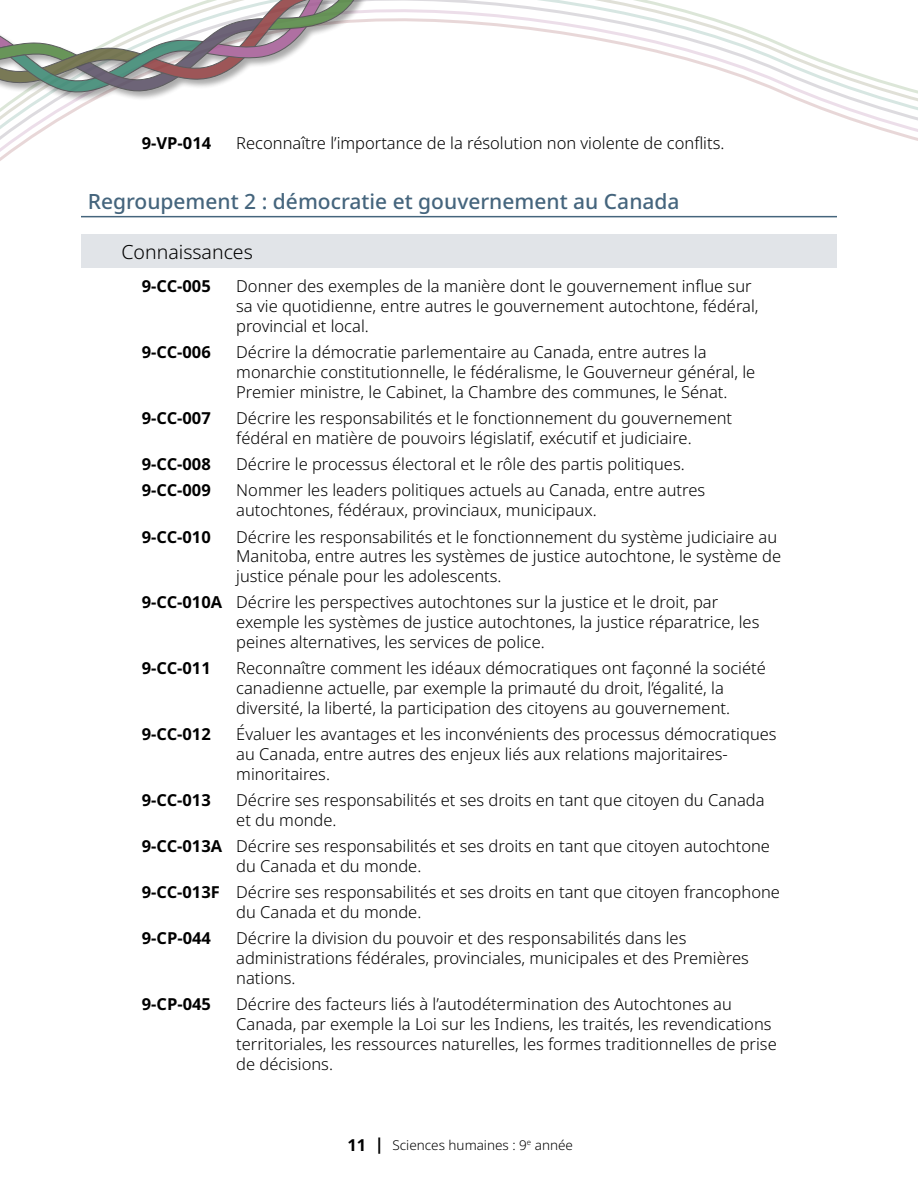
<style>
.page{position:relative;width:918px;height:1188px;background:#fff}
.page>*{position:absolute;margin:0;border:0;box-sizing:border-box;transform-origin:0 0}
.Header_Outcomes{font:500 21px "Noto Sans";color:#45657d}
.GLO{font:300 19.5px "Noto Sans";color:#000}
.Learning_Outcome{font:300 16.5px/19.8px "Noto Sans";color:#000}
.Learning_Outcome-2{font:700 16.5px "Noto Sans";color:#000}
.t1{font:300 13.5px "Noto Sans";color:#000}
.s1{font-weight:700}
.s2{font-weight:700;font-size:16.5px}
</style>
<div class="page">
<svg style="left:0;top:0;width:918px;height:161px"></svg>
<div style="left:0;top:0;width:515px;height:102px;background:#000;opacity:.4"></div>
<svg style="left:0;top:0;width:407px;height:96px"></svg>
<hr style="left:81px;top:216px;width:756px;height:1px;background:#45657d">
<div style="left:81px;top:235px;width:756px;height:33px;background:#e1e4e8"></div>
<p class="Learning_Outcome-2" style="left:142px;top:132px;width:71px">9-VP-014</p>
<p class="Learning_Outcome" style="left:236px;top:134px;width:490px">Reconnaître l’importance de la résolution non violente de conflits.</p>
<h3 class="Header_Outcomes" style="left:88px;top:187px;width:593px">Regroupement 2 : démocratie et gouvernement au Canada</h3>
<h4 class="GLO" style="left:122px;top:238px;width:133px">Connaissances</h4>
<p class="Learning_Outcome-2" style="left:142px;top:275px;width:71px">9-CC-005</p>
<p class="Learning_Outcome" style="left:236px;top:277px;width:524px">Donner des exemples de la manière dont le gouvernement influe sur sa vie quotidienne, entre autres le gouvernement autochtone, fédéral, provincial et local.</p>
<p class="Learning_Outcome-2" style="left:142px;top:341px;width:71px">9-CC-006</p>
<p class="Learning_Outcome" style="left:236px;top:343px;width:521px">Décrire la démocratie parlementaire au Canada, entre autres la monarchie constitutionnelle, le fédéralisme, le Gouverneur général, le<br>Premier ministre, le Cabinet, la Chambre des communes, le Sénat.</p>
<p class="Learning_Outcome-2" style="left:142px;top:406px;width:71px">9-CC-007</p>
<p class="Learning_Outcome" style="left:236px;top:409px;width:498px">Décrire les responsabilités et le fonctionnement du gouvernement fédéral en matière de pouvoirs législatif, exécutif et judiciaire.</p>
<p class="Learning_Outcome-2" style="left:142px;top:453px;width:71px">9-CC-008</p>
<p class="Learning_Outcome" style="left:236px;top:455px;width:450px">Décrire le processus électoral et le rôle des partis politiques.</p>
<p class="Learning_Outcome-2" style="left:142px;top:479px;width:71px">9-CC-009</p>
<p class="Learning_Outcome" style="left:236px;top:481px;width:470px">Nommer les leaders politiques actuels au Canada, entre autres autochtones, fédéraux, provinciaux, municipaux.</p>
<p class="Learning_Outcome-2" style="left:142px;top:525px;width:71px">9-CC-010</p>
<p class="Learning_Outcome" style="left:236px;top:527px;width:547px">Décrire les responsabilités et le fonctionnement du système judiciaire au<br>Manitoba, entre autres les systèmes de justice autochtone, le système de justice pénale pour les adolescents.</p>
<p class="Learning_Outcome" style="left:236px;top:593px;width:525px;text-indent:-94px"><span class="s1">9-CC-010A</span> Décrire les perspectives autochtones sur la justice et le droit, par exemple les systèmes de justice autochtones, la justice réparatrice, les peines alternatives, les services de police.</p>
<p class="Learning_Outcome-2" style="left:142px;top:657px;width:71px">9-CC-011</p>
<p class="Learning_Outcome" style="left:236px;top:659px;width:531px">Reconnaître comment les idéaux démocratiques ont façonné la société canadienne actuelle, par exemple la primauté du droit, l’égalité, la diversité, la liberté, la participation des citoyens au gouvernement.</p>
<p class="Learning_Outcome-2" style="left:142px;top:723px;width:71px">9-CC-012</p>
<p class="Learning_Outcome" style="left:236px;top:725px;width:542px">Évaluer les avantages et les inconvénients des processus démocratiques au Canada, entre autres des enjeux liés aux relations majoritaires&shy;minoritaires.</p>
<p class="Learning_Outcome-2" style="left:142px;top:788px;width:71px">9-CC-013</p>
<p class="Learning_Outcome" style="left:236px;top:791px;width:530px">Décrire ses responsabilités et ses droits en tant que citoyen du Canada et du monde.</p>
<p class="Learning_Outcome" style="left:236px;top:837px;width:535px;text-indent:-94px"><span class="s1">9-CC-013A</span> Décrire ses responsabilités et ses droits en tant que citoyen autochtone du Canada et du monde.</p>
<p class="Learning_Outcome" style="left:236px;top:883px;width:545px;text-indent:-94px"><span class="s1">9-CC-013F</span> Décrire ses responsabilités et ses droits en tant que citoyen francophone du Canada et du monde.</p>
<p class="Learning_Outcome-2" style="left:142px;top:927px;width:71px">9-CP-044</p>
<p class="Learning_Outcome" style="left:236px;top:929px;width:514px">Décrire la division du pouvoir et des responsabilités dans les administrations fédérales, provinciales, municipales et des Premières nations.</p>
<p class="Learning_Outcome-2" style="left:142px;top:993px;width:71px">9-CP-045</p>
<p class="Learning_Outcome" style="left:236px;top:995px;width:542px">Décrire des facteurs liés à l’autodétermination des Autochtones au Canada, par exemple la Loi sur les Indiens, les traités, les revendications territoriales, les ressources naturelles, les formes traditionnelles de prise de décisions.</p>
<p class="t1" style="left:347px;top:1135px;width:227px"><span class="s2">11 |</span> Sciences humaines : 9<sup>e</sup> année</p>
</div>
